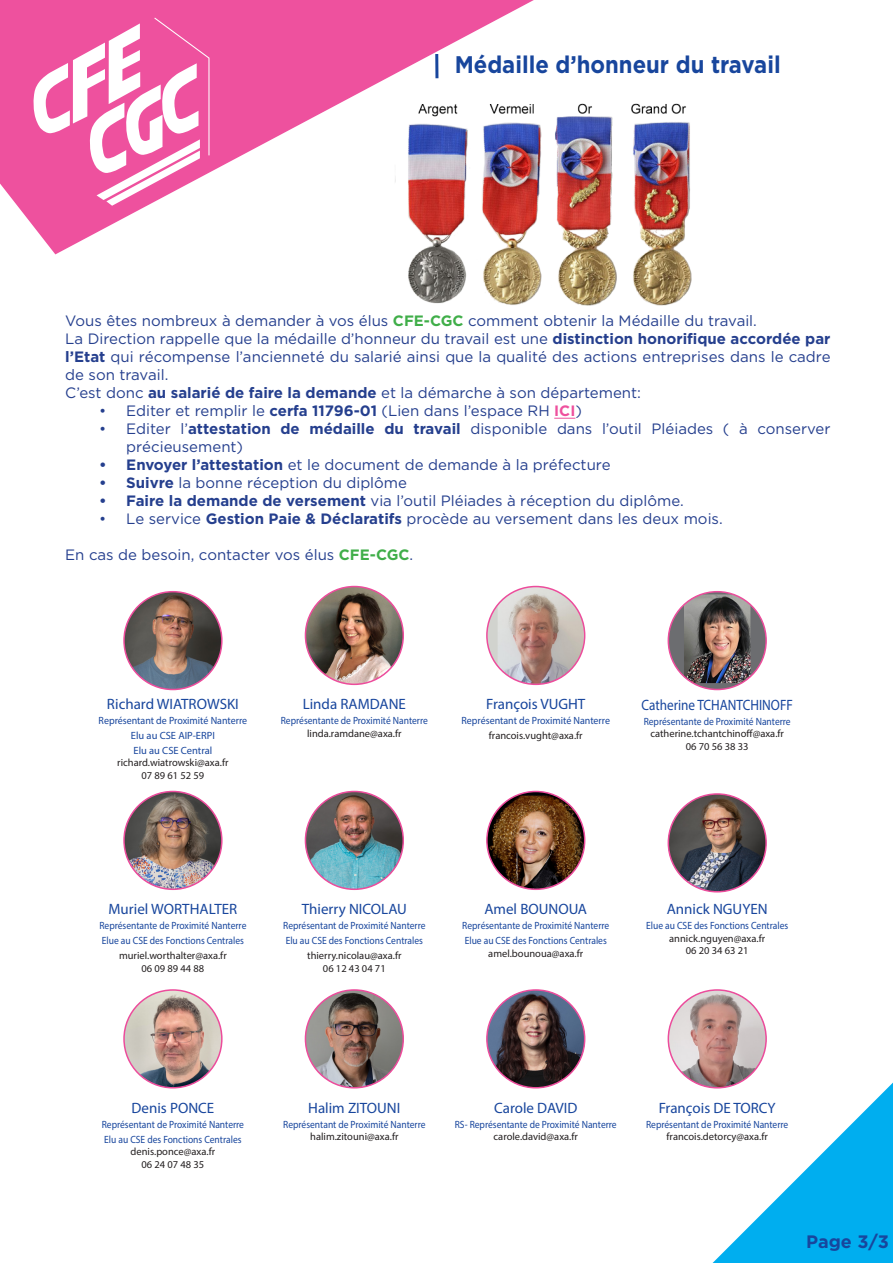
<style>
.page{position:relative;width:893px;height:1263px;background:#fff}
.page>*{position:absolute;margin:0;border:0;box-sizing:border-box;transform-origin:0 0}
.t1{font:700 24px "Gotham";color:#18469d;scale:.92 1}
.t2{font:700 18px "Gotham";color:#18469d}
.t3{font:15px/18px "Gotham";color:#253f8e;text-align:justify}
.t4{font:15px "Myriad Pro";color:#18469d}
.t5{font:15px "Myriad Pro";color:#18469d;scale:.88 1}
.t6{font:10.5px "Myriad Pro";color:#18469d;scale:.91 1}
.t7{font:10.5px "Myriad Pro";color:#231f20}
.t8{font:10.5px "Myriad Pro";color:#18469d;scale:.95 1}
.t9{font:10.5px "Myriad Pro";color:#18469d}
.s1{font-weight:700;color:#40ae49}
.s2{font-weight:700}
.s3{font-weight:700;color:#ee519e}
</style>
<div class="page">
<svg style="left:713px;top:1082px;width:180px;height:181px"></svg>
<svg style="left:0;top:0;width:534px;height:254px;fill:#ee519e"></svg>
<svg style="left:33px;top:17px;width:177px;height:189px"></svg>
<img style="left:127px;top:990px;width:93px;height:98px">
<div style="left:123px;top:989px;width:100px;height:99px;border:2px solid #ed4c9c;border-radius:50%"></div>
<img style="left:124px;top:592px;width:98px;height:97px;border-radius:49px">
<div style="left:123px;top:591px;width:100px;height:99px;border:2px solid #ed4c9c;border-radius:50%"></div>
<div style="left:487px;top:586px;width:98px;height:98px;background:#d1d3ce;border-radius:50%"></div>
<img style="left:498px;top:586px;width:86px;height:98px">
<div style="left:486px;top:586px;width:99px;height:99px;border:2px solid #ed4c9c;border-radius:50%"></div>
<img style="left:124px;top:791px;width:98px;height:98px;border-radius:49px">
<div style="left:123px;top:791px;width:100px;height:99px;border:2px solid #ed4c9c;border-radius:50%"></div>
<img style="left:305px;top:791px;width:98px;height:98px;border-radius:49px">
<div style="left:305px;top:791px;width:99px;height:99px;border:2px solid #ed4c9c;border-radius:50%"></div>
<img style="left:487px;top:795px;width:97px;height:94px">
<div style="left:486px;top:791px;width:99px;height:99px;border:2px solid #ed4c9c;border-radius:50%"></div>
<img style="left:305px;top:586px;width:98px;height:98px;border-radius:49px">
<div style="left:305px;top:586px;width:99px;height:99px;border:2px solid #ed4c9c;border-radius:50%"></div>
<img style="left:305px;top:990px;width:98px;height:98px">
<div style="left:305px;top:989px;width:99px;height:99px;border:2px solid #ed4c9c;border-radius:50%"></div>
<img style="left:668px;top:990px;width:98px;height:98px;border-radius:49px">
<div style="left:668px;top:989px;width:99px;height:99px;border:2px solid #ed4c9c;border-radius:50%"></div>
<img style="left:487px;top:990px;width:98px;height:98px;border-radius:49px">
<div style="left:486px;top:989px;width:99px;height:99px;border:2px solid #ed4c9c;border-radius:50%"></div>
<div style="left:668px;top:592px;width:98px;height:97px;background:#6c6d70;border-radius:50%"></div>
<img style="left:684px;top:594px;width:66px;height:89px">
<div style="left:668px;top:591px;width:99px;height:99px;border:2px solid #ed4c9c;border-radius:50%"></div>
<img style="left:668px;top:794px;width:98px;height:98px;border-radius:49px">
<div style="left:668px;top:793px;width:99px;height:99px;border:2px solid #ed4c9c;border-radius:50%"></div>
<hr style="left:435px;top:54px;width:3px;height:24px;background:#18469d">
<img style="left:395px;top:88px;width:297px;height:218px">
<svg style="left:554px;top:418px;width:21px;height:1px"></svg>
<p class="t1" style="left:455px;top:50px;width:356px">Médaille d’honneur du travail</p>
<p class="t3" style="left:65px;top:312px;width:693px">Vous êtes nombreux à demander à vos élus <span class="s1">CFE-CGC</span> comment obtenir la Médaille du travail.</p>
<p class="t3" style="left:65px;top:330px;width:767px">La Direction rappelle que la médaille d’honneur du travail est une <span class="s2">distinction honorifique accordée par l’Etat</span> qui récompense l’ancienneté du salarié ainsi que la qualité des actions entreprises dans le cadre de son travail.</p>
<p class="t3" style="left:65px;top:384px;width:577px">C’est donc <span class="s2">au salarié de faire la demande</span> et la démarche à son département:</p>
<p class="t3" style="left:99px;top:402px;width:484px">• Editer et remplir le <span class="s2">cerfa 11796-01</span> (Lien dans l’espace RH <span class="s3">ICI</span>)</p>
<p class="t3" style="left:126px;top:420px;width:706px;text-indent:-27px">• Editer l’<span class="s2">attestation de médaille du travail</span> disponible dans l’outil Pléiades ( à conserver précieusement)</p>
<p class="t3" style="left:99px;top:456px;width:513px"><span class="s2">• Envoyer l’attestation</span> et le document de demande à la préfecture</p>
<p class="t3" style="left:99px;top:474px;width:309px"><span class="s2">• Suivre</span> la bonne réception du diplôme</p>
<p class="t3" style="left:99px;top:492px;width:586px"><span class="s2">• Faire la demande de versement</span> via l’outil Pléiades à réception du diplôme.</p>
<p class="t3" style="left:99px;top:510px;width:625px">• Le service <span class="s2">Gestion Paie &amp; Déclaratifs</span> procède au versement dans les deux mois.</p>
<p class="t3" style="left:65px;top:546px;width:349px">En cas de besoin, contacter vos élus <span class="s1">CFE-CGC</span>.</p>
<p class="t4" style="left:107px;top:694px;width:133px">Richard WIATROWSKI</p>
<p class="t8" style="left:99px;top:714px;width:158px">Représentant de Proximité Nanterre</p>
<p class="t9" style="left:131px;top:729px;width:85px">Elu au CSE AIP-ERPI</p>
<p class="t9" style="left:134px;top:744px;width:80px">Elu au CSE Central</p>
<p class="t7" style="left:117px;top:756px;width:113px">richard.wiatrowski@axa.fr</p>
<p class="t7" style="left:142px;top:769px;width:64px">07 89 61 52 59</p>
<p class="t4" style="left:303px;top:695px;width:105px">Linda RAMDANE</p>
<p class="t6" style="left:281px;top:714px;width:163px">Représentante de Proximité Nanterre</p>
<p class="t7" style="left:307px;top:727px;width:96px">linda.ramdane@axa.fr</p>
<p class="t4" style="left:486px;top:695px;width:101px">François VUGHT</p>
<p class="t8" style="left:461px;top:714px;width:158px">Représentant de Proximité Nanterre</p>
<p class="t7" style="left:489px;top:729px;width:95px">francois.vught@axa.fr</p>
<p class="t5" style="left:642px;top:695px;width:173px">Catherine TCHANTCHINOFF</p>
<p class="t6" style="left:644px;top:715px;width:163px">Représentante de Proximité Nanterre</p>
<p class="t7" style="left:650px;top:727px;width:135px">catherine.tchantchinoff@axa.fr</p>
<p class="t7" style="left:686px;top:740px;width:64px">06 70 56 38 33</p>
<p class="t4" style="left:108px;top:900px;width:130px">Muriel WORTHALTER</p>
<p class="t6" style="left:99px;top:919px;width:163px">Représentante de Proximité Nanterre</p>
<p class="t6" style="left:102px;top:934px;width:158px">Elue au CSE des Fonctions Centrales</p>
<p class="t7" style="left:119px;top:949px;width:109px">muriel.worthalter@axa.fr</p>
<p class="t7" style="left:142px;top:962px;width:64px">06 09 89 44 88</p>
<p class="t4" style="left:302px;top:900px;width:106px">Thierry NICOLAU</p>
<p class="t6" style="left:283px;top:919px;width:158px">Représentant de Proximité Nanterre</p>
<p class="t6" style="left:286px;top:934px;width:152px">Elu au CSE des Fonctions Centrales</p>
<p class="t7" style="left:307px;top:949px;width:96px">thierry.nicolau@axa.fr</p>
<p class="t7" style="left:323px;top:962px;width:64px">06 12 43 04 71</p>
<p class="t4" style="left:484px;top:900px;width:104px">Amel BOUNOUA</p>
<p class="t6" style="left:462px;top:919px;width:163px">Représentante de Proximité Nanterre</p>
<p class="t6" style="left:465px;top:934px;width:158px">Elue au CSE des Fonctions Centrales</p>
<p class="t7" style="left:488px;top:947px;width:96px">amel.bounoua@axa.fr</p>
<p class="t4" style="left:667px;top:900px;width:102px">Annick NGUYEN</p>
<p class="t6" style="left:646px;top:919px;width:158px">Elue au CSE des Fonctions Centrales</p>
<p class="t7" style="left:669px;top:932px;width:97px">annick.nguyen@axa.fr</p>
<p class="t7" style="left:686px;top:944px;width:64px">06 20 34 63 21</p>
<p class="t4" style="left:132px;top:1098px;width:84px">Denis PONCE</p>
<p class="t6" style="left:102px;top:1117px;width:158px">Représentant de Proximité Nanterre</p>
<p class="t6" style="left:104px;top:1132px;width:152px">Elu au CSE des Fonctions Centrales</p>
<p class="t7" style="left:131px;top:1145px;width:86px">denis.ponce@axa.fr</p>
<p class="t7" style="left:142px;top:1158px;width:64px">06 24 07 48 35</p>
<p class="t4" style="left:308px;top:1098px;width:94px">Halim ZITOUNI</p>
<p class="t6" style="left:283px;top:1117px;width:158px">Représentant de Proximité Nanterre</p>
<p class="t7" style="left:310px;top:1130px;width:90px">halim.zitouni@axa.fr</p>
<p class="t4" style="left:494px;top:1098px;width:85px">Carole DAVID</p>
<p class="t6" style="left:455px;top:1117px;width:179px">RS- Représentante de Proximité Nanterre</p>
<p class="t7" style="left:494px;top:1130px;width:86px">carole.david@axa.fr</p>
<p class="t4" style="left:659px;top:1098px;width:119px">François DE TORCY</p>
<p class="t6" style="left:646px;top:1117px;width:158px">Représentant de Proximité Nanterre</p>
<p class="t7" style="left:666px;top:1130px;width:103px">francois.detorcy@axa.fr</p>
<p class="t2" style="left:806px;top:1231px;width:84px">Page 3/3</p>
</div>
